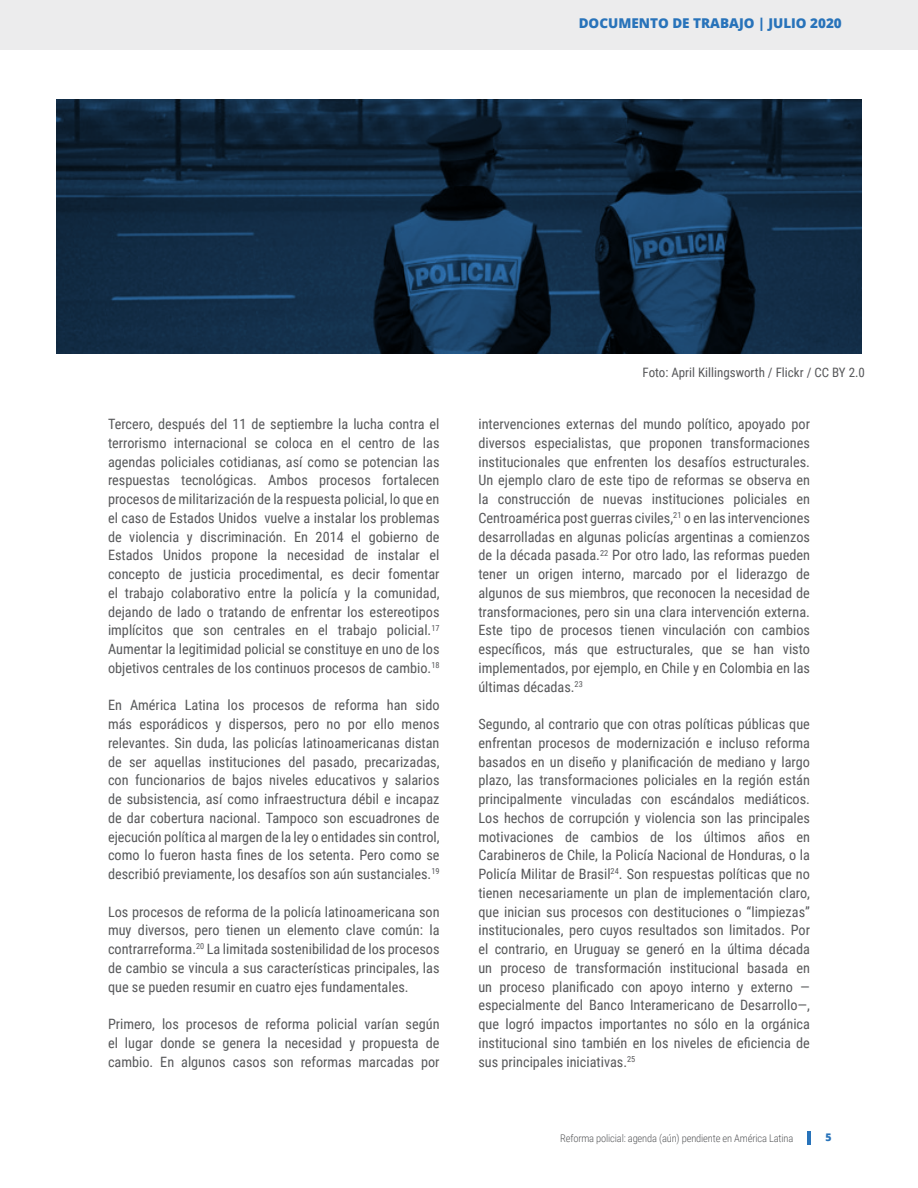
<style>
.page{position:relative;width:918px;height:1188px;background:#fff}
.page>*{position:absolute;margin:0;border:0;box-sizing:border-box;transform-origin:0 0}
.Content_-_Body_text{font:14.25px/18.8px "Roboto Condensed";color:#57585a;text-align:justify}
.t1{font:800 13.5px "Open Sans";color:#2873ba}
.Footnotes_-_smaller{font:12.9px "Roboto Condensed";color:#57585a}
.t2{font:300 10.5px "Roboto Condensed";letter-spacing:-.015em;color:#57585a}
.t3{font:800 10.5px "Open Sans";color:#2873ba}
</style>
<div class="page">
<div style="left:0;top:0;width:918px;height:50px;background:#ececed"></div>
<hr style="left:808px;top:1131px;width:3px;height:14px;background:#2873ba">
<svg style="left:56px;top:99px;width:806px;height:255px"></svg>
<p class="t1" style="left:579px;top:13px;width:265px">DOCUMENTO DE TRABAJO | JULIO 2020</p>
<p class="Content_-_Body_text" style="left:108px;top:414px;width:333px">Tercero, después del 11 de septiembre la lucha contra el terrorismo internacional se coloca en el centro de las agendas policiales cotidianas, así como se potencian las respuestas tecnológicas. Ambos procesos fortalecen procesos de militarización de la respuesta policial, lo que en el caso de Estados Unidos vuelve a instalar los problemas de violencia y discriminación. En 2014 el gobierno de Estados Unidos propone la necesidad de instalar el concepto de justicia procedimental, es decir fomentar el trabajo colaborativo entre la policía y la comunidad, dejando de lado o tratando de enfrentar los estereotipos implícitos que son centrales en el trabajo policial.<sup>17<br></sup>Aumentar la legitimidad policial se constituye en uno de los objetivos centrales de los continuos procesos de cambio.<sup>18</sup></p>
<p class="Content_-_Body_text" style="left:108px;top:695px;width:333px">En América Latina los procesos de reforma han sido más esporádicos y dispersos, pero no por ello menos relevantes. Sin duda, las policías latinoamericanas distan de ser aquellas instituciones del pasado, precarizadas, con funcionarios de bajos niveles educativos y salarios de subsistencia, así como infraestructura débil e incapaz de dar cobertura nacional. Tampoco son escuadrones de ejecución política al margen de la ley o entidades sin control, como lo fueron hasta fines de los setenta. Pero como se describió previamente, los desafíos son aún sustanciales.<sup>19</sup></p>
<p class="Content_-_Body_text" style="left:108px;top:902px;width:333px">Los procesos de reforma de la policía latinoamericana son muy diversos, pero tienen un elemento clave común: la contrarreforma.<sup>20</sup> La limitada sostenibilidad de los procesos de cambio se vincula a sus características principales, las que se pueden resumir en cuatro ejes fundamentales.</p>
<p class="Content_-_Body_text" style="left:108px;top:1014px;width:333px">Primero, los procesos de reforma policial varían según el lugar donde se genera la necesidad y propuesta de cambio. En algunos casos son reformas marcadas por</p>
<p class="Footnotes_-_smaller" style="left:643px;top:363px;width:224px">Foto: April Killingsworth / Flickr / CC BY 2.0</p>
<p class="Content_-_Body_text" style="left:478px;top:414px;width:333px">intervenciones externas del mundo político, apoyado por diversos especialistas, que proponen transformaciones institucionales que enfrenten los desafíos estructurales.<br>Un ejemplo claro de este tipo de reformas se observa en la construcción de nuevas instituciones policiales en Centroamérica post guerras civiles,<sup>21</sup> o en las intervenciones desarrolladas en algunas policías argentinas a comienzos de la década pasada.<sup>22</sup> Por otro lado, las reformas pueden tener un origen interno, marcado por el liderazgo de algunos de sus miembros, que reconocen la necesidad de transformaciones, pero sin una clara intervención externa.<br>Este tipo de procesos tienen vinculación con cambios específicos, más que estructurales, que se han visto implementados, por ejemplo, en Chile y en Colombia en las últimas décadas.<sup>23</sup></p>
<p class="Content_-_Body_text" style="left:478px;top:714px;width:333px">Segundo, al contrario que con otras políticas públicas que enfrentan procesos de modernización e incluso reforma basados en un diseño y planificación de mediano y largo plazo, las transformaciones policiales en la región están principalmente vinculadas con escándalos mediáticos.<br>Los hechos de corrupción y violencia son las principales motivaciones de cambios de los últimos años en Carabineros de Chile, la Policía Nacional de Honduras, o la Policía Militar de Brasil<sup>24</sup>. Son respuestas políticas que no tienen necesariamente un plan de implementación claro, que inician sus procesos con destituciones o “limpiezas” institucionales, pero cuyos resultados son limitados. Por el contrario, en Uruguay se generó en la última década un proceso de transformación institucional basada en un proceso planificado con apoyo interno y externo — especialmente del Banco Interamericano de Desarrollo—, que logró impactos importantes no sólo en la orgánica institucional sino también en los niveles de eficiencia de sus principales iniciativas.<sup>25</sup></p>
<p class="t2" style="left:560px;top:1130px;width:235px">Reforma policial: agenda (aún) pendiente en América Latina</p>
<p class="t3" style="left:826px;top:1129px;width:8px">5</p>
</div>
